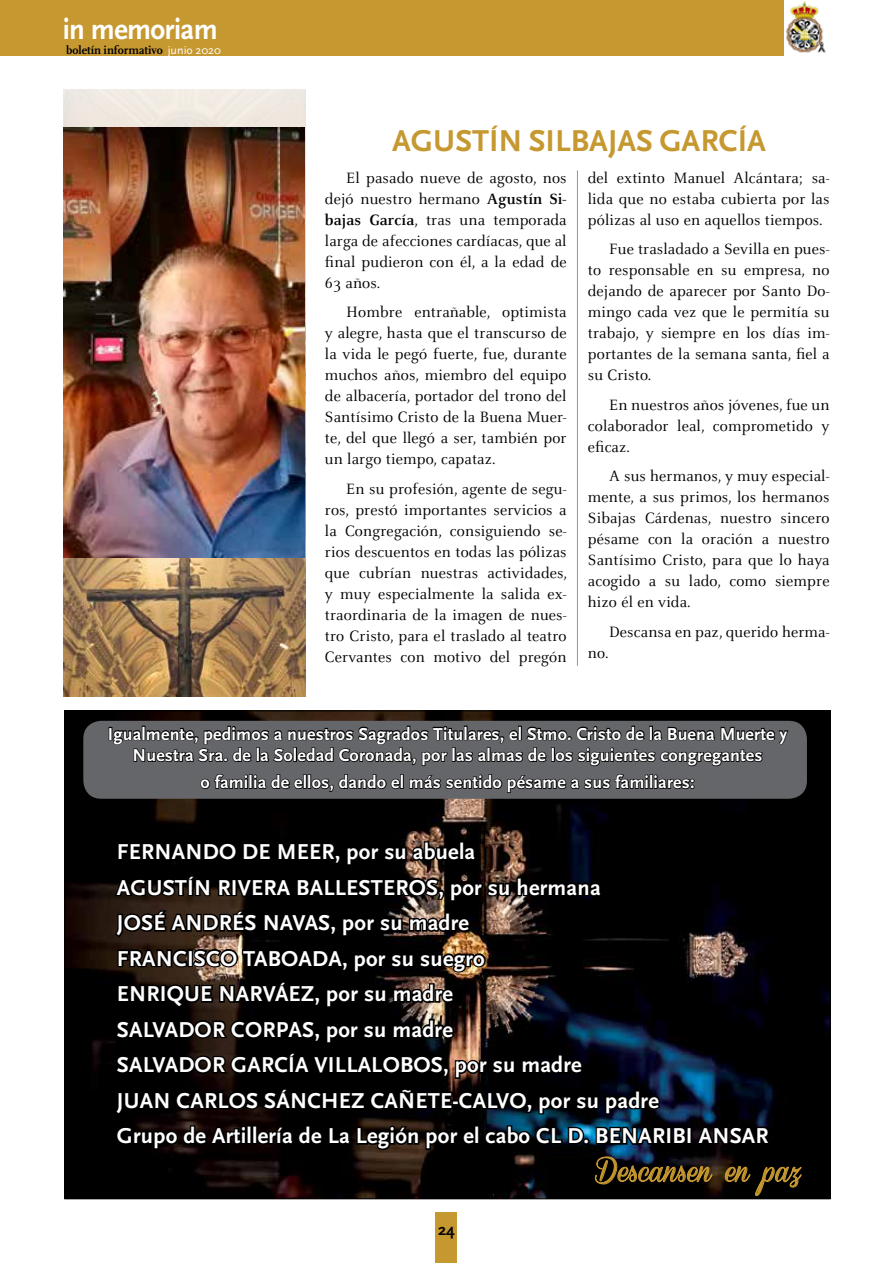
<style>
.page{position:relative;width:893px;height:1263px;background:#fff}
.page>*{position:absolute;margin:0;border:0;box-sizing:border-box;transform-origin:0 0}
.t1{font:700 31.5px "Scala Sans";color:#c69830}
.t2{font:700 30.3px "Scala Sans";letter-spacing:-.02em;color:#fff;scale:.95 1}
.t3{font:27px "Coneria Script Demo";letter-spacing:.01em;color:#c69830}
.t4{font:700 22.5px/35.5px "Scala Sans";letter-spacing:.01em;color:#fff}
.t5{font:700 18px/21.6px "Scala Sans";letter-spacing:.01em;color:#fff;text-align:center}
.t6{font:16.5px/21px "Celeste";letter-spacing:.01em;color:#000;text-align:justify}
.t7{font:700 16.5px "Scala Sans";color:#000}
.t8{font:700 12px "FF Scala";color:#000}
.s1{font-family:"Scala Sans";font-weight:400;color:#fff}
.s2{font-weight:700}
</style>
<div class="page">
<div style="left:0;top:0;width:829px;height:55px;background:#c69830"></div>
<div style="left:436px;top:1213px;width:21px;height:50px;background:#c69830"></div>
<img style="left:785px;top:0;width:44px;height:55px">
<img style="left:64px;top:89px;width:241px;height:608px">
<img style="left:66px;top:712px;width:763px;height:485px">
<div style="left:83px;top:721px;width:724px;height:78px;background:#656669;border-radius:18px"></div>
<svg style="left:109px;top:710px;width:680px;height:57px"></svg>
<svg style="left:200px;top:774px;width:103px;height:15px"></svg>
<div style="left:303px;top:774px;width:4px;height:15px;border:2px solid #000"></div>
<div style="left:308px;top:774px;width:3px;height:15px;border:2px solid #000"></div>
<svg style="left:311px;top:774px;width:89px;height:18px"></svg>
<div style="left:400px;top:774px;width:4px;height:15px;border:2px solid #000"></div>
<svg style="left:409px;top:774px;width:285px;height:19px"></svg>
<svg style="left:113px;top:807px;width:695px;height:393px;background:#0e0c0c"></svg>
<img style="left:64px;top:128px;width:241px;height:430px">
<hr style="left:577px;top:170px;width:1px;height:496px;background:#939598">
<h2 class="t2" style="left:63px;top:13px;width:165px">in memoriam</h2>
<p class="t8" style="left:66px;top:43px;width:156px">boletín informativo <span class="s1">junio 2020</span></p>
<h1 class="t1" style="left:392px;top:123px;width:375px">AGUSTÍN SILBAJAS GARCÍA</h1>
<p class="t6" style="left:325px;top:167px;width:243px;text-indent:21px">El pasado nueve de agosto, nos dejó nuestro hermano <span class="s2">Agustín Si&shy;bajas García</span>, tras una temporada larga de afecciones cardíacas, que al final pudieron con él, a la edad de 63 años.</p>
<p class="t6" style="left:325px;top:302px;width:243px;text-indent:21px">Hombre entrañable, optimista y alegre, hasta que el transcurso de la vida le pegó fuerte, fue, durante muchos años, miembro del equipo de albacería, portador del trono del Santísimo Cristo de la Buena Muer&shy;te, del que llegó a ser, también por un largo tiempo, capataz.</p>
<p class="t6" style="left:325px;top:478px;width:244px;text-indent:21px">En su profesión, agente de segu&shy;ros, prestó importantes servicios a la Congregación, consiguiendo se&shy;rios descuentos en todas las pólizas que cubrían nuestras actividades, y muy especialmente la salida ex&shy;traordinaria de la imagen de nues&shy;tro Cristo, para el traslado al teatro Cervantes con motivo del pregón</p>
<p class="t6" style="left:588px;top:167px;width:243px">del extinto Manuel Alcántara; sa&shy;lida que no estaba cubierta por las pólizas al uso en aquellos tiempos.</p>
<p class="t6" style="left:588px;top:239px;width:243px;text-indent:21px">Fue trasladado a Sevilla en pues&shy;to responsable en su empresa, no dejando de aparecer por Santo Do&shy;mingo cada vez que le permitía su trabajo, y siempre en los días im&shy;portantes de la semana santa, fiel a su Cristo.</p>
<p class="t6" style="left:588px;top:394px;width:243px;text-indent:21px">En nuestros años jóvenes, fue un colaborador leal, comprometido y eficaz.</p>
<p class="t6" style="left:588px;top:466px;width:243px;text-indent:21px">A sus hermanos, y muy especial&shy;mente, a sus primos, los hermanos Sibajas Cárdenas, nuestro sincero pésame con la oración a nuestro Santísimo Cristo, para que lo haya acogido a su lado, como siempre hizo él en vida.</p>
<p class="t6" style="left:609px;top:621px;width:222px">Descansa en paz, querido herma-</p>
<p class="t6" style="left:588px;top:642px;width:22px">no.</p>
<p class="t5" style="left:108px;top:723px;width:681px">Igualmente, pedimos a nuestros Sagrados Titulares, el Stmo. Cristo de la Buena Muerte y<br>Nuestra Sra. de la Soledad Coronada, por las almas de los siguientes congregantes</p>
<p class="t5" style="left:201px;top:772px;width:496px">o familia de ellos, dando el más sentido pésame a sus familiares:</p>
<p class="t4" style="left:117px;top:835px;width:653px">FERNANDO DE MEER, por su abuela<br>AGUSTÍN RIVERA BALLESTEROS, por su hermana<br>JOSÉ ANDRÉS NAVAS, por su madre<br>FRANCISCO TABOADA, por su suegro<br>ENRIQUE NARVÁEZ, por su madre<br>SALVADOR CORPAS, por su madre<br>SALVADOR GARCÍA VILLALOBOS, por su madre<br>JUAN CARLOS SÁNCHEZ CAÑETE-CALVO, por su padre<br>Grupo de Artillería de La Legión por el cabo CL D. BENARIBI ANSAR</p>
<p class="t7" style="left:438px;top:1221px;width:18px">24</p>
<h3 class="t3" style="left:594px;top:1156px;width:208px">Descansen en paz</h3>
</div>
